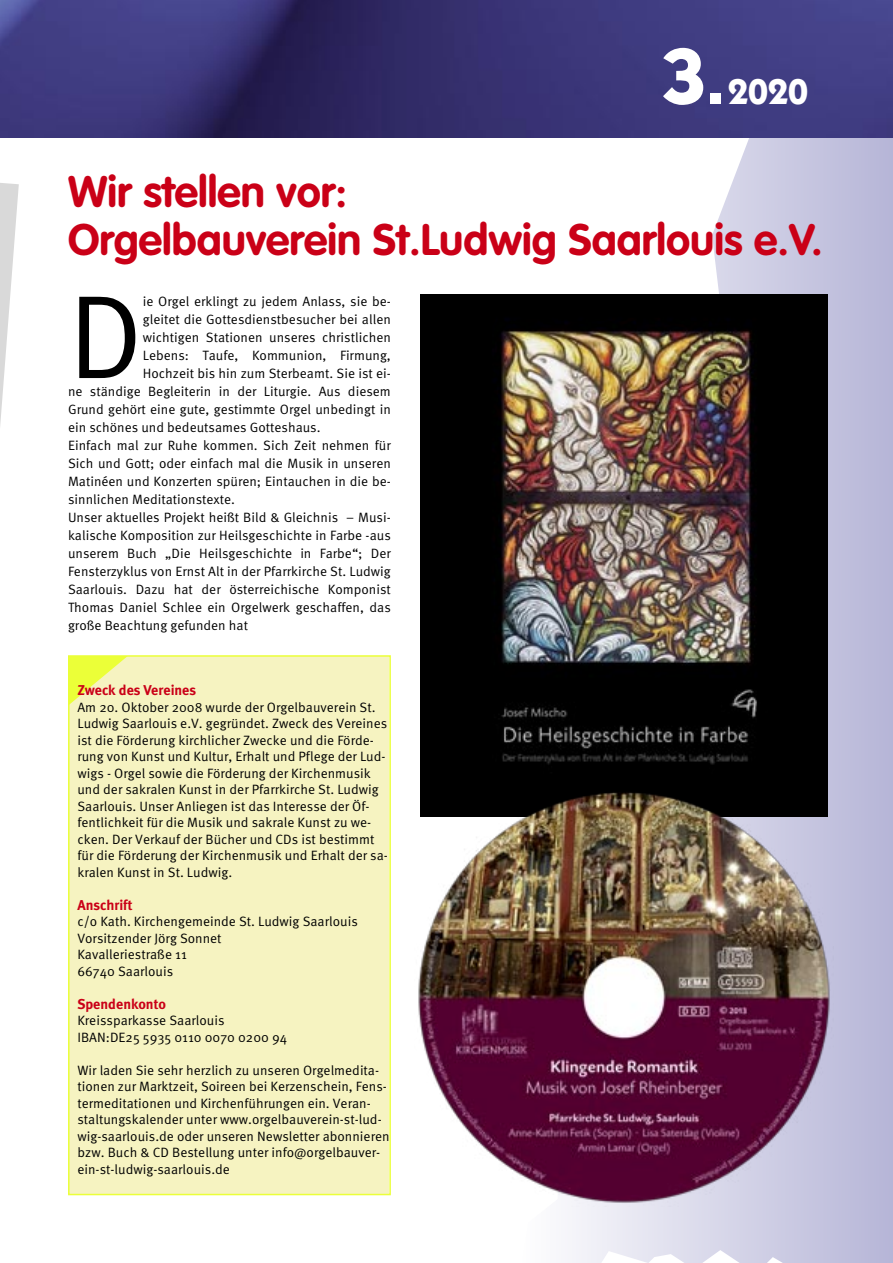
<style>
.page{position:relative;width:893px;height:1263px;background:#fff}
.page>*{position:absolute;margin:0;border:0;box-sizing:border-box;transform-origin:0 0}
.t1{font:118.5px "Meta OT Norm";color:#000}
.t2{font:700 43.5px/48px "VAG Rounded";color:#ca0017}
.t3{font:700 36px "Itc Kabel";color:#fff}
.t4{font:700 14.25px "Meta Plus";color:#ca0017}
.t5{font:13.5px/16.5px "Meta OT Norm";color:#000;text-align:justify}
.s1{font-size:79.5px}
.s2{font-family:"Helvetica Neue";font-size:66px}
</style>
<div class="page">
<svg style="left:521px;top:137px;width:372px;height:1126px"></svg>
<img style="left:0;top:0;width:893px;height:137px">
<div style="left:70px;top:657px;width:319px;height:537px;background:#f6f3c1"></div>
<div style="left:68px;top:655px;width:323px;height:540px;border:2px solid #ebff39"></div>
<svg style="left:68px;top:656px;width:60px;height:50px"></svg>
<svg style="left:0;top:183px;width:19px;height:242px"></svg>
<img style="left:421px;top:295px;width:407px;height:492px">
<img style="left:418px;top:787px;width:416px;height:419px">
<p class="t3" style="left:662px;top:78px;width:148px"><span class="s1">3</span><span class="s2">.</span>2020</p>
<p class="t2" style="left:68px;top:171px;width:756px">Wir stellen vor:<br>Orgelbauverein St.Ludwig Saarlouis e.V.</p>
<p class="t1" style="left:68px;top:292px;width:76px">D</p>
<p class="t5" style="left:143px;top:294px;width:250px">ie Orgel erklingt zu jedem Anlass, sie be-</p>
<p class="t5" style="left:143px;top:312px;width:250px">gleitet die Gottesdienstbesucher bei allen</p>
<p class="t5" style="left:143px;top:330px;width:250px">wichtigen Stationen unseres christlichen</p>
<p class="t5" style="left:143px;top:348px;width:250px">Lebens: Taufe, Kommunion, Firmung,</p>
<p class="t5" style="left:143px;top:366px;width:250px">Hochzeit bis hin zum Sterbeamt. Sie ist ei-</p>
<p class="t5" style="left:68px;top:384px;width:324px">ne ständige Begleiterin in der Liturgie. Aus diesem</p>
<p class="t5" style="left:68px;top:402px;width:324px">Grund gehört eine gute, gestimmte Orgel unbedingt in</p>
<p class="t5" style="left:68px;top:420px;width:254px">ein schönes und bedeutsames Gotteshaus.</p>
<p class="t5" style="left:68px;top:437px;width:324px;line-height:18px">Einfach mal zur Ruhe kommen. Sich Zeit nehmen für Sich und Gott; oder einfach mal die Musik in unseren Matinéen und Konzerten spüren; Eintauchen in die be&shy;sinnlichen Meditationstexte.</p>
<p class="t5" style="left:68px;top:509px;width:324px;line-height:18px">Unser aktuelles Projekt heißt Bild &amp; Gleichnis – Musi&shy;kalische Komposition zur Heilsgeschichte in Farbe -aus unserem Buch „Die Heilsgeschichte in Farbe“; Der Fensterzyklus von Ernst Alt in der Pfarrkirche St. Ludwig Saarlouis. Dazu hat der österreichische Komponist Thomas Daniel Schlee ein Orgelwerk geschaffen, das große Beachtung gefunden hat</p>
<p class="t4" style="left:77px;top:685px;width:120px">Zweck des Vereines</p>
<p class="t5" style="left:77px;top:700px;width:312px;text-align:left">Am 20. Oktober 2008 wurde der Orgelbauverein St.<br>Ludwig Saarlouis e.V. gegründet. Zweck des Vereines ist die Förderung kirchlicher Zwecke und die Förde&shy;rung von Kunst und Kultur, Erhalt und Pflege der Lud&shy;wigs - Orgel sowie die Förderung der Kirchenmusik und der sakralen Kunst in der Pfarrkirche St. Ludwig Saarlouis. Unser Anliegen ist das Interesse der Öf&shy;fentlichkeit für die Musik und sakrale Kunst zu we&shy;cken. Der Verkauf der Bücher und CDs ist bestimmt für die Förderung der Kirchenmusik und Erhalt der sa&shy;kralen Kunst in St. Ludwig.</p>
<p class="t4" style="left:77px;top:899px;width:57px">Anschrift</p>
<p class="t5" style="left:77px;top:914px;width:282px">c/o Kath. Kirchengemeinde St. Ludwig Saarlouis</p>
<p class="t5" style="left:77px;top:931px;width:146px">Vorsitzender Jörg Sonnet</p>
<p class="t5" style="left:77px;top:947px;width:111px">Kavalleriestraße 11</p>
<p class="t5" style="left:77px;top:964px;width:97px">66740 Saarlouis</p>
<p class="t4" style="left:77px;top:998px;width:90px">Spendenkonto</p>
<p class="t5" style="left:77px;top:1013px;width:149px">Kreissparkasse Saarlouis</p>
<p class="t5" style="left:77px;top:1030px;width:211px">IBAN:DE25 5935 0110 0070 0200 94</p>
<p class="t5" style="left:77px;top:1063px;width:314px;text-align:left">Wir laden Sie sehr herzlich zu unseren Orgelmedita&shy;tionen zur Marktzeit, Soireen bei Kerzenschein, Fens&shy;termeditationen und Kirchenführungen ein. Veran&shy;staltungskalender unter www.orgelbauverein-st-lud&shy;wig-saarlouis.de oder unseren Newsletter abonnieren bzw. Buch &amp; CD Bestellung unter info@orgelbauver&shy;ein-st-ludwig-saarlouis.de</p>
</div>
